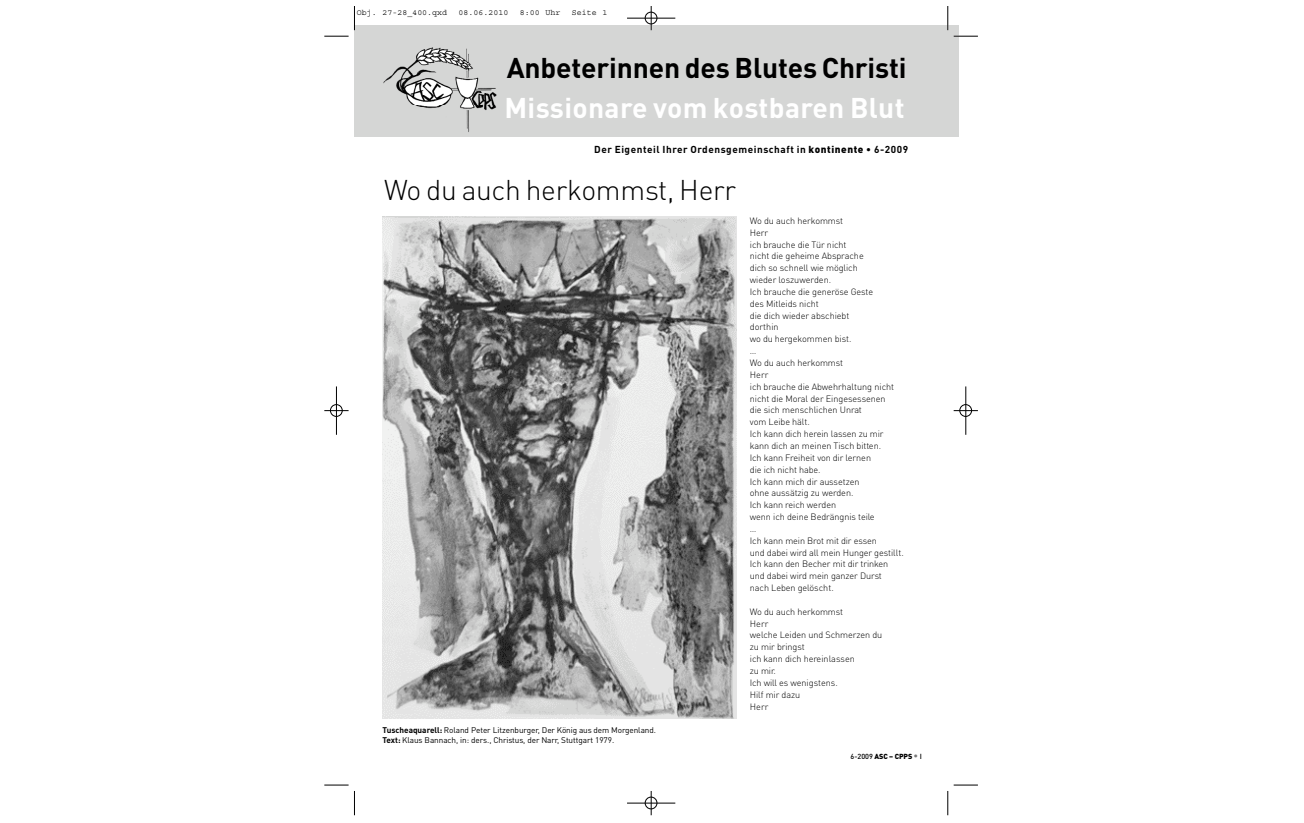
<style>
.page{position:relative;width:1304px;height:823px;background:#fff}
.page>*{position:absolute;margin:0;border:0;box-sizing:border-box;transform-origin:0 0}
.t1{font:700 28.2px "DIN Pro";letter-spacing:-.005em;color:#000}
.t2{font:700 28.2px "DIN Pro";letter-spacing:.01em;color:#fff}
.t3{font:300 28.2px "DIN Pro";letter-spacing:-.01em;color:#000}
.t4{font:700 10px "DIN Pro";letter-spacing:.05em;color:#000}
.t5{font:300 9.1px/11.8px "DIN Pro";letter-spacing:-.01em;color:#000}
.t6{font:8.2px/9.9px "DIN Pro";letter-spacing:-.005em;color:#000}
.t7{font:8.2px "Courier";letter-spacing:.01em;color:#000}
.t8{font:900 7.3px "DIN Pro";letter-spacing:-.01em;color:#000}
.s1{font-weight:900}
.s2{font-weight:700}
.s3{font-weight:500}
.s4{font-weight:500;font-size:9.1px;color:#797979}
</style>
<div class="page">
<div style="left:354px;top:26px;width:605px;height:111px;background:#d5d6d5"></div>
<img style="left:383px;top:47px;width:114px;height:85px">
<img style="left:382px;top:216px;width:354px;height:501px">
<svg style="left:324px;top:6px;width:31px;height:31px"></svg>
<svg style="left:947px;top:6px;width:31px;height:31px"></svg>
<svg style="left:324px;top:784px;width:31px;height:31px"></svg>
<svg style="left:947px;top:784px;width:31px;height:31px"></svg>
<hr style="left:627px;top:18px;width:48px;height:1px;background:#000">
<svg style="left:644px;top:6px;width:14px;height:24px"></svg>
<hr style="left:627px;top:802px;width:48px;height:1px;background:#000">
<svg style="left:644px;top:791px;width:14px;height:24px"></svg>
<hr style="left:966px;top:386px;width:1px;height:48px;background:#000">
<svg style="left:953px;top:403px;width:25px;height:14px"></svg>
<hr style="left:336px;top:386px;width:1px;height:48px;background:#000">
<svg style="left:324px;top:403px;width:25px;height:14px"></svg>
<p class="t7" style="left:357px;top:10px;width:92px">Obj. 27-28_400.qxd</p>
<p class="t7" style="left:459px;top:10px;width:51px">08.06.2010</p>
<p class="t7" style="left:520px;top:10px;width:42px">8:00 Uhr</p>
<p class="t7" style="left:572px;top:10px;width:37px">Seite 1</p>
<h1 class="t1" style="left:507px;top:56px;width:401px">A n b e terinnen des Blutes Christ i</h1>
<h1 class="t2" style="left:504px;top:97px;width:402px">M iss io n a re vom ko st b a ren Blut</h1>
<p class="t4" style="left:594px;top:145px;width:316px">Der Eigenteil Ihrer Ordensgemeinschaft in <span class="s1">ko n t i n e n te</span> • 6-2009</p>
<h1 class="t3" style="left:384px;top:179px;width:353px">Wo du auch herko m m st, Herr</h1>
<p class="t6" style="left:382px;top:725px;width:275px"><span class="s2">Tuscheaquarell:</span> Roland Peter Litzenburger, Der König aus dem Morgenland.<br><span class="s2">Text:</span> Klaus Bannach, in: ders., Christus, der Narr, Stuttgart 1979.</p>
<p class="t5" style="left:750px;top:215px;width:155px">Wo du auch herkommst<br>Herr<br>ich brauche die Tür nicht<br>nicht die geheime Absprache<br>dich so schnell wie möglich<br>wieder loszuwerden.<br>Ich brauche die generöse Geste<br>des Mitleids nicht<br>die dich wieder abschiebt<br>dorthin<br>wo du hergekommen bist.<br>…<br>Wo du auch herkommst<br>Herr<br>ich brauche die Abwehrhaltung nicht nicht die Moral der Eingesessenen<br>die sich menschlichen Unrat<br>vom Leibe hält.<br>Ich kann dich herein lassen zu mir kann dich an meinen Tisch bitten.<br>Ich kann Freiheit von dir lernen<br>die ich nicht habe.<br>Ich kann mich dir aussetzen<br>ohne aussätzig zu werden.<br>Ich kann reich werden<br>wenn ich deine Bedrängnis teile<br>…<br>Ich kann mein Brot mit dir essen<br>und dabei wird all mein Hunger gestillt.<br>Ich kann den Becher mit dir trinken und dabei wird mein ganzer Durst<br>nach Leben gelöscht.</p>
<p class="t5" style="left:750px;top:606px;width:134px">Wo du auch herkommst<br>Herr<br>welche Leiden und Schmerzen du zu mir bringst<br>ich kann dich hereinlassen<br>zu mir.<br>Ich will es wenigstens.<br>Hilf mir dazu<br>Herr</p>
<p class="t8" style="left:850px;top:752px;width:73px"><span class="s3">6-2009</span> ASC – CPPS <span class="s4">•</span> <span class="s3">I</span></p>
</div>
